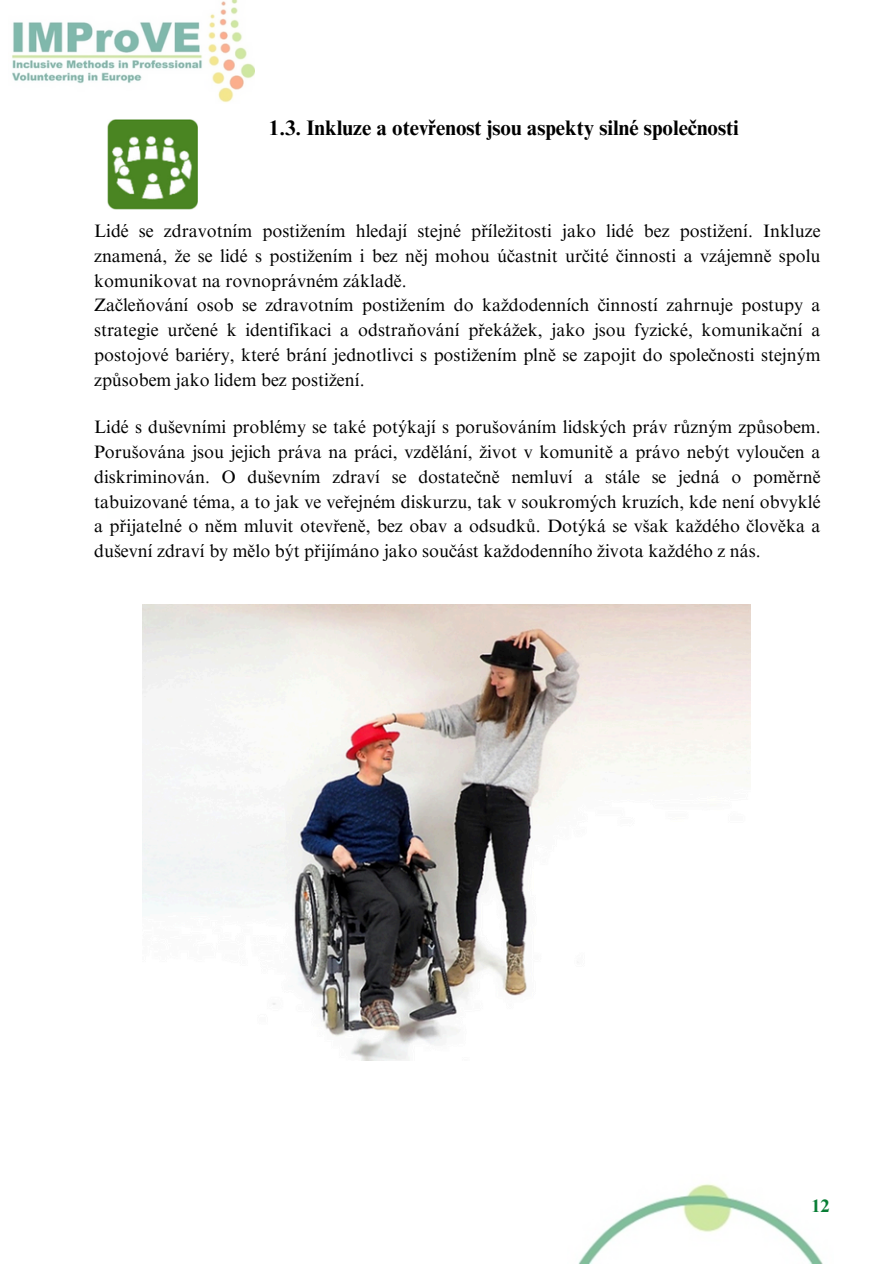
<style>
.page{position:relative;width:894px;height:1264px;background:#fff}
.page>*{position:absolute;margin:0;border:0;box-sizing:border-box;transform-origin:0 0}
.t1{font:700 21px "Times NRMT Pro";color:#000}
.t2{font:18px/24.8px "Times NRMT Pro";color:#000;text-align:justify}
.t3{font:700 18px "Times NRMT Pro";color:#087d35}
</style>
<div class="page">
<img style="left:12px;top:0;width:242px;height:103px">
<img style="left:579px;top:1184px;width:243px;height:78px">
<img style="left:107px;top:119px;width:90px;height:90px">
<img style="left:143px;top:604px;width:607px;height:456px">
<p class="t1" style="left:269px;top:120px;width:471px">1.3. Inkluze a otevřenost jsou aspekty silné společnosti</p>
<p class="t2" style="left:94px;top:221px;width:727px">Lidé se zdravotním postižením hledají stejné příležitosti jako lidé bez postižení. Inkluze znamená, že se lidé s postižením i bez něj mohou účastnit určité činnosti a vzájemně spolu komunikovat na rovnoprávném základě.</p>
<p class="t2" style="left:94px;top:295px;width:727px">Začleňování osob se zdravotním postižením do každodenních činností zahrnuje postupy a strategie určené k identifikaci a odstraňování překážek, jako jsou fyzické, komunikační a postojové bariéry, které brání jednotlivci s postižením plně se zapojit do společnosti stejným způsobem jako lidem bez postižení.</p>
<p class="t2" style="left:94px;top:417px;width:727px">Lidé s duševními problémy se také potýkají s porušováním lidských práv různým způsobem.<br>Porušována jsou jejich práva na práci, vzdělání, život v komunitě a právo nebýt vyloučen a diskriminován. O duševním zdraví se dostatečně nemluví a stále se jedná o poměrně tabuizované téma, a to jak ve veřejném diskurzu, tak v soukromých kruzích, kde není obvyklé a přijatelné o něm mluvit otevřeně, bez obav a odsudků. Dotýká se však každého člověka a duševní zdraví by mělo být přijímáno jako součást každodenního života každého z nás.</p>
<h1 class="t3" style="left:811px;top:1198px;width:19px">12</h1>
</div>
